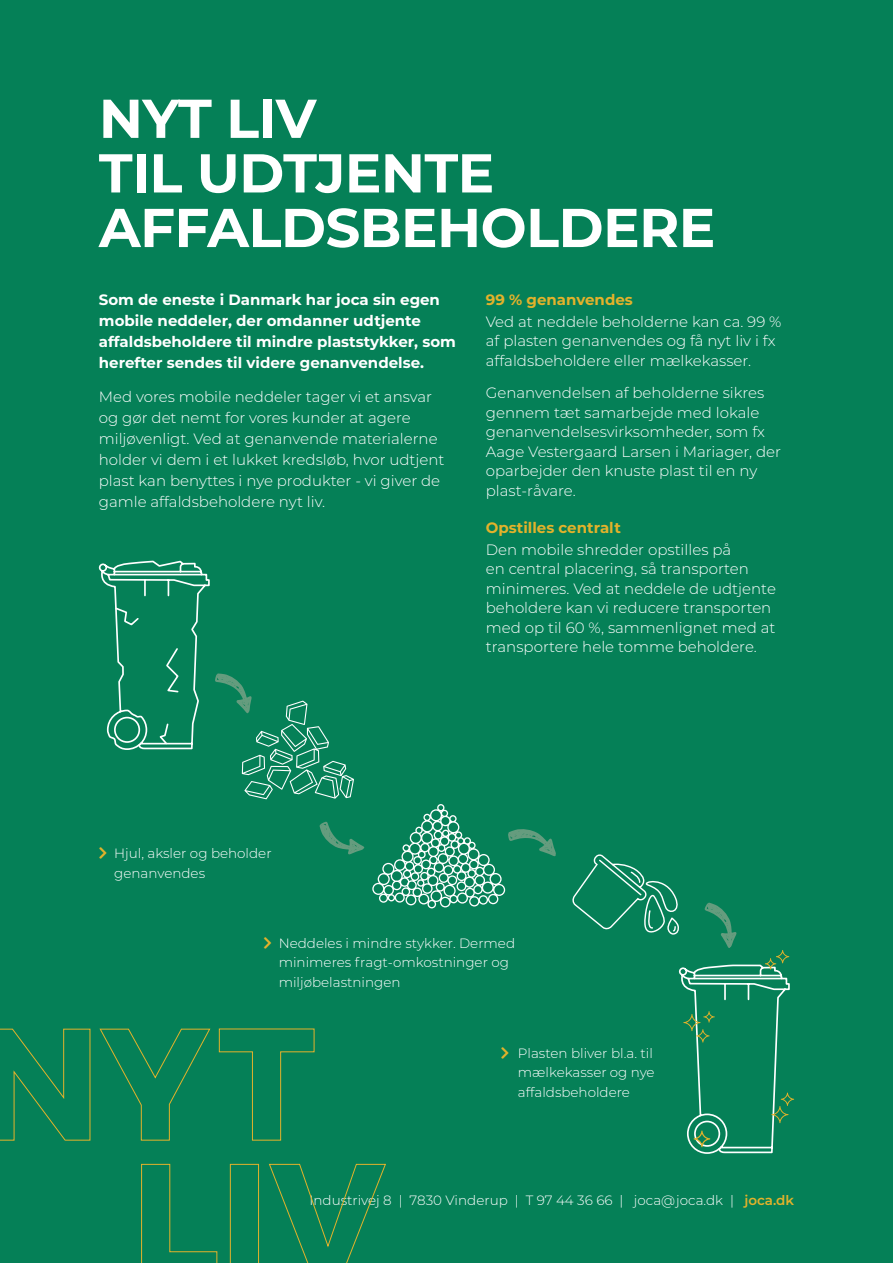
<style>
.page{position:relative;width:893px;height:1263px;background:#058057}
.page>*{position:absolute;margin:0;border:0;box-sizing:border-box;transform-origin:0 0}
.t1{font:700 54.6px/54.6px "Montserrat";letter-spacing:-.01em;color:#fff}
.t2{font:300 15px/19.5px "Montserrat";color:#fff}
.t3{font:700 15px/21px "Montserrat";color:#fff}
.t4{font:700 15px "Montserrat";color:#e3b22b}
.t5{font:300 13.5px/19.5px "Montserrat";color:#fff}
.s1{font-weight:600;color:#e3b22b}
</style>
<div class="page">
<svg style="left:98px;top:560px;width:256px;height:239px"></svg>
<svg style="left:319px;top:821px;width:46px;height:34px"></svg>
<svg style="left:372px;top:804px;width:184px;height:104px"></svg>
<svg style="left:572px;top:854px;width:222px;height:300px"></svg>
<svg style="left:0;top:1028px;width:315px;height:113px"></svg>
<svg style="left:141px;top:1163px;width:245px;height:100px"></svg>
<h1 class="t1" style="left:99px;top:95px;width:618px">NYT LIV<br>TIL UDTJENTE<br>AFFALDSBEHOLDERE</h1>
<p class="t3" style="left:99px;top:290px;width:359px">Som de eneste i Danmark har joca sin egen mobile neddeler, der omdanner udtjente affaldsbeholdere til mindre plaststykker, som herefter sendes til videre genanvendelse.</p>
<p class="t2" style="left:99px;top:387px;width:347px;line-height:21px">Med vores mobile neddeler tager vi et ansvar og gør det nemt for vores kunder at agere miljøvenligt. Ved at genanvende materialerne holder vi dem i et lukket kredsløb, hvor udtjent plast kan benyttes i nye produkter - vi giver de gamle affaldsbeholdere nyt liv.</p>
<p class="t4" style="left:486px;top:293px;width:149px">99 % genanvendes</p>
<p class="t2" style="left:486px;top:313px;width:297px">Ved at neddele beholderne kan ca. 99 % af plasten genanvendes og få nyt liv i fx affaldsbeholdere eller mælkekasser.</p>
<p class="t2" style="left:486px;top:384px;width:297px">Genanvendelsen af beholderne sikres gennem tæt samarbejde med lokale genanvendelsesvirksomheder, som fx Aage Vestergaard Larsen i Mariager, der oparbejder den knuste plast til en ny plast-råvare.</p>
<p class="t4" style="left:486px;top:521px;width:137px">Opstilles centralt</p>
<p class="t2" style="left:486px;top:541px;width:292px">Den mobile shredder opstilles på<br>en central placering, så transporten minimeres. Ved at neddele de udtjente beholdere kan vi reducere transporten med op til 60 %, sammenlignet med at transportere hele tomme beholdere.</p>
<p class="t5" style="left:114px;top:844px;width:159px">Hjul, aksler og beholder genanvendes</p>
<p class="t5" style="left:279px;top:934px;width:238px">Neddeles i mindre stykker. Dermed minimeres fragt-omkostninger og miljøbelastningen</p>
<p class="t5" style="left:518px;top:1044px;width:138px">Plasten bliver bl.a. til mælkekasser og nye affaldsbeholdere</p>
<p class="t5" style="left:309px;top:1191px;width:486px">Industrivej 8 | 7830 Vinderup | T 97 44 36 66 | joca@joca.dk | <span class="s1">joca.dk</span></p>
</div>
